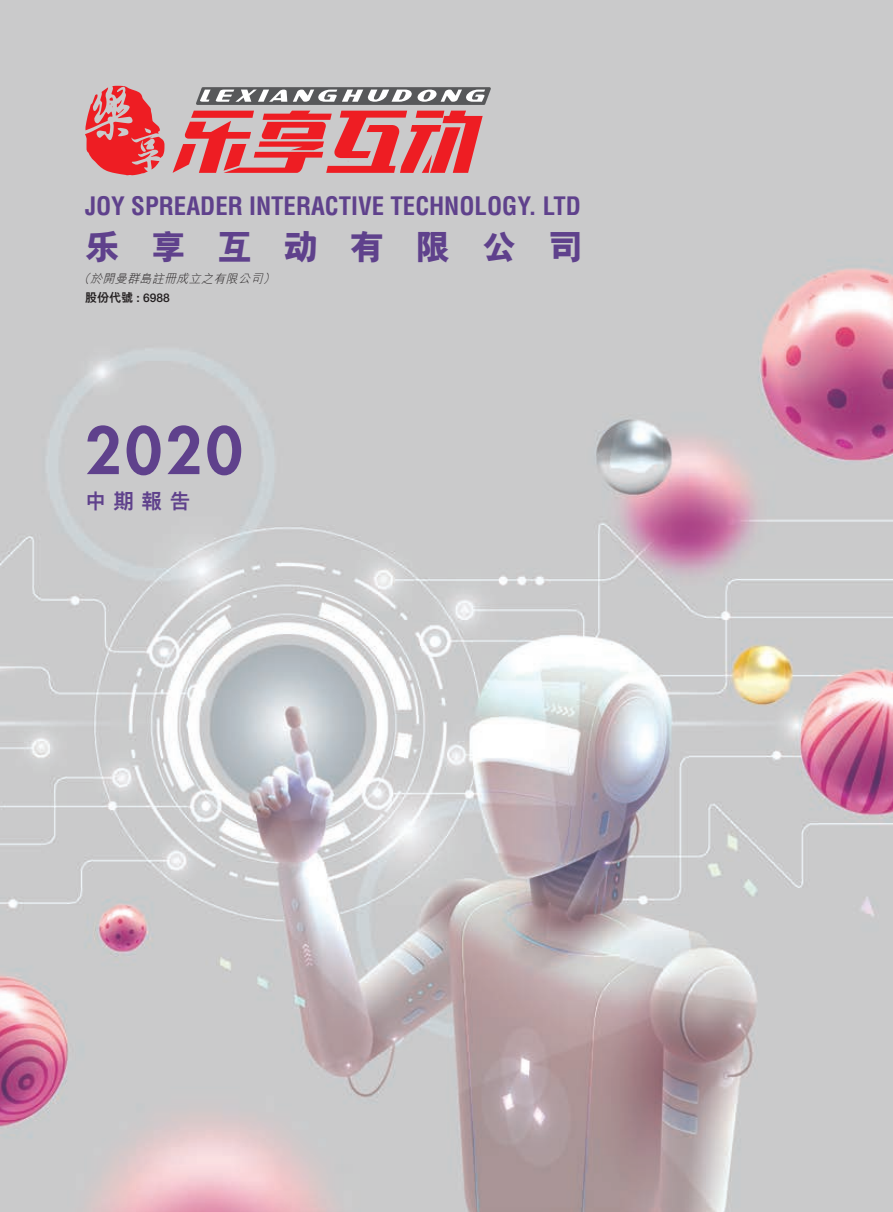
<style>
.page{position:relative;width:893px;height:1212px;background:#fff}
.page>*{position:absolute;margin:0;border:0;box-sizing:border-box;transform-origin:0 0}
.t1{font:800 63px "Futura Std";color:#5f418c}
.t2{font:800 34.8px "M Hei HKS";letter-spacing:.9em;color:#5f418c}
.t3{font:700 condensed 24.75px "Helvetica LT Std";color:#5f418c}
.t4{font:800 21px "M Hei HK";color:#5f418c}
.t5{font:italic 300 12px "M Hei HK";color:#231f20}
.t6{font:500 12px "Helvetica Neue LT Std";color:#231f20}
.s1{font-family:"M Hei HK";font-weight:800}
</style>
<div class="page">
<img style="left:0;top:0;width:893px;height:1212px">
<svg style="left:85px;top:86px;width:80px;height:89px;background:#de696c"></svg>
<svg style="left:173px;top:111px;width:310px;height:62px;background:#dd6c70"></svg>
<svg style="left:196px;top:87px;width:295px;height:18px"></svg>
<p class="t3" style="left:85px;top:190px;width:497px">JOY SPREADER INTERACTIVE TECHNOLOGY. LTD</p>
<h2 class="t2" style="left:85px;top:224px;width:499px">樂享互動有限公司</h2>
<p class="t6" style="left:85px;top:291px;width:86px"><span class="s1">股份代號</span> : 6988</p>
<p class="t5" style="left:78px;top:272px;width:17px">（</p>
<p class="t5" style="left:263px;top:272px;width:17px">(</p>
<p class="t5" style="left:90px;top:272px;width:177px">於開曼群島註冊成立之有限公司</p>
<h1 class="t1" style="left:85px;top:411px;width:159px">2020</h1>
<p class="t4" style="left:85px;top:491px;width:107px">中期報告</p>
</div>
